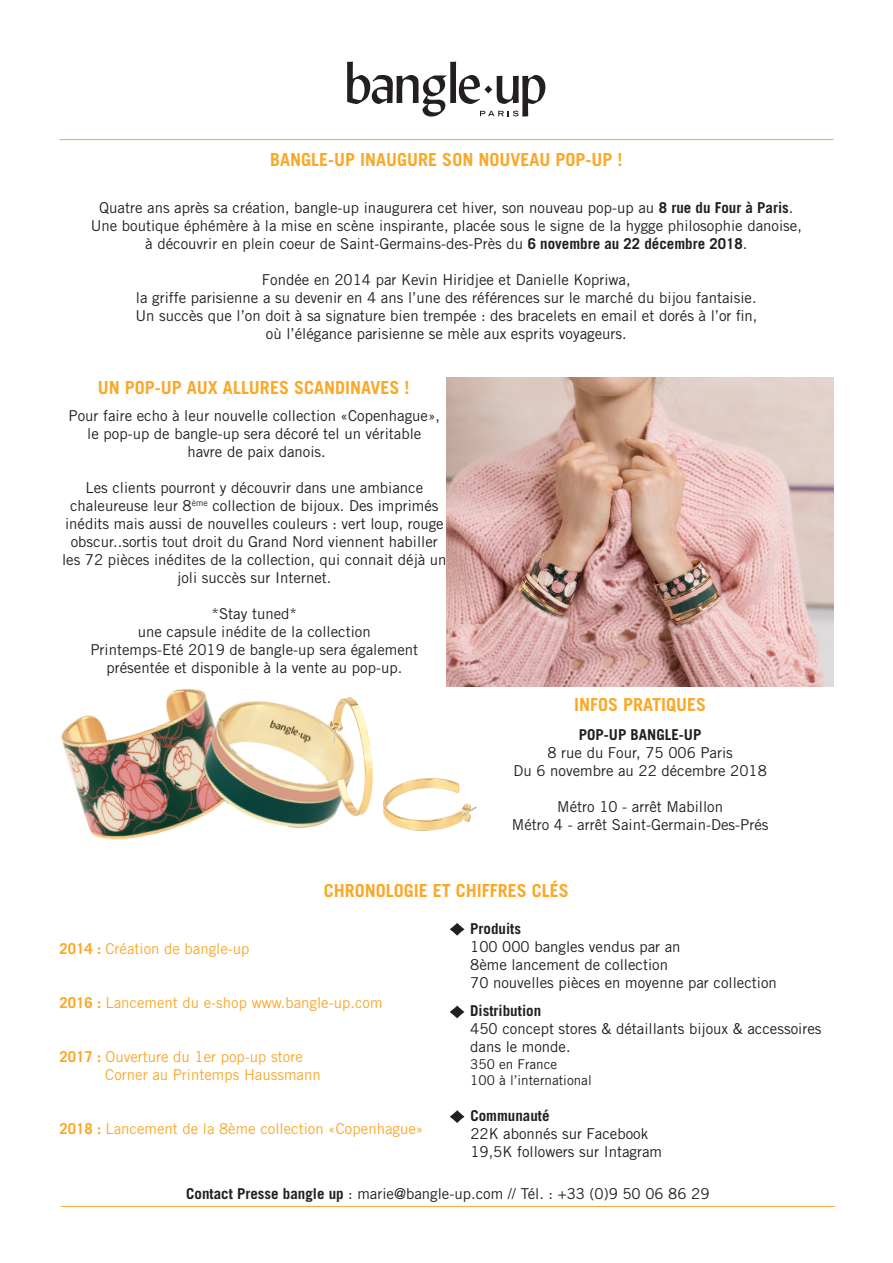
<style>
.page{position:relative;width:893px;height:1263px;background:#fff}
.page>*{position:absolute;margin:0;border:0;box-sizing:border-box;transform-origin:0 0}
.t1{font:700 18px "Trade Gothic LT Std";color:#faa828}
.t2{font:15px/18px "Trade Gothic LT Std";color:#231f20;text-align:center}
.t3{font:15px "Trade Gothic LT Std";color:#faa828}
.t4{font:700 15px "Trade Gothic LT Std";color:#231f20}
.t5{font:13.5px "Trade Gothic LT Std";color:#231f20}
.s1{font-weight:700}
</style>
<div class="page">
<svg style="left:347px;top:62px;width:198px;height:55px"></svg>
<hr style="left:60px;top:139px;width:773px;height:1px;background:#faa828">
<hr style="left:61px;top:1206px;width:774px;height:1px;background:#faa828">
<img style="left:61px;top:715px;width:80px;height:125px">
<img style="left:141px;top:688px;width:144px;height:149px">
<img style="left:285px;top:686px;width:210px;height:145px">
<img style="left:446px;top:377px;width:387px;height:309px">
<svg style="left:450px;top:923px;width:14px;height:13px"></svg>
<svg style="left:450px;top:1005px;width:14px;height:13px"></svg>
<svg style="left:450px;top:1110px;width:14px;height:13px"></svg>
<p class="t1" style="left:270px;top:148px;width:354px">BANGLE-UP INAUGURE SON NOUVEAU POP-UP !</p>
<p class="t2" style="left:99px;top:198px;width:696px">Quatre ans après sa création, bangle-up inaugurera cet hiver, son nouveau pop-up au <span class="s1">8 rue du Four à Paris</span>.</p>
<p class="t2" style="left:91px;top:216px;width:713px">Une boutique éphémère à la mise en scène inspirante, placée sous le signe de la hygge philosophie danoise,</p>
<p class="t2" style="left:145px;top:234px;width:604px">à découvrir en plein coeur de Saint-Germains-des-Près du <span class="s1">6 novembre au 22 décembre 2018</span>.</p>
<p class="t2" style="left:262px;top:270px;width:370px">Fondée en 2014 par Kevin Hiridjee et Danielle Kopriwa,</p>
<p class="t2" style="left:136px;top:288px;width:622px">la griffe parisienne a su devenir en 4 ans l’une des références sur le marché du bijou fantaisie.</p>
<p class="t2" style="left:135px;top:306px;width:623px">Un succès que l’on doit à sa signature bien trempée : des bracelets en email et dorés à l’or fin,</p>
<p class="t2" style="left:266px;top:324px;width:362px">où l’élégance parisienne se mèle aux esprits voyageurs.</p>
<p class="t1" style="left:98px;top:376px;width:313px">UN POP-UP AUX ALLURES SCANDINAVES !</p>
<p class="t2" style="left:69px;top:406px;width:373px">Pour faire echo à leur nouvelle collection «Copenhague», le pop-up de bangle-up sera décoré tel un véritable</p>
<p class="t2" style="left:187px;top:442px;width:140px">havre de paix danois.</p>
<p class="t2" style="left:85px;top:478px;width:339px">Les clients pourront y découvrir dans une ambiance</p>
<p class="t2" style="left:62px;top:496px;width:386px">chaleureuse leur 8<sup>ème</sup> collection de bijoux. Des imprimés inédits mais aussi de nouvelles couleurs : vert loup, rouge obscur..sortis tout droit du Grand Nord viennent habiller les 72 pièces inédites de la collection, qui connait déjà un joli succès sur Internet.</p>
<p class="t2" style="left:212px;top:604px;width:87px">*Stay tuned*</p>
<p class="t2" style="left:138px;top:622px;width:234px">une capsule inédite de la collection</p>
<p class="t2" style="left:90px;top:640px;width:329px">Printemps-Eté 2019 de bangle-up sera également</p>
<p class="t2" style="left:106px;top:658px;width:297px">présentée et disponible à la vente au pop-up.</p>
<p class="t1" style="left:574px;top:693px;width:134px">INFOS PRATIQUES</p>
<p class="t4" style="left:579px;top:725px;width:124px">POP-UP BANGLE-UP</p>
<p class="t2" style="left:547px;top:743px;width:187px">8 rue du Four, 75 006 Paris</p>
<p class="t2" style="left:514px;top:761px;width:255px">Du 6 novembre au 22 décembre 2018</p>
<p class="t2" style="left:557px;top:797px;width:167px">Métro 10 - arrêt Mabillon</p>
<p class="t2" style="left:512px;top:815px;width:258px">Métro 4 - arrêt Saint-Germain-Des-Prés</p>
<p class="t3" style="left:60px;top:939px;width:192px"><span class="s1">2014 :</span> Création de bangle-up</p>
<p class="t1" style="left:324px;top:880px;width:247px">CHRONOLOGIE ET CHIFFRES CLÉS</p>
<p class="t4" style="left:470px;top:919px;width:52px">Produits</p>
<p class="t2" style="left:470px;top:937px;width:212px">100 000 bangles vendus par an</p>
<p class="t2" style="left:470px;top:955px;width:199px">8ème lancement de collection</p>
<p class="t2" style="left:470px;top:973px;width:308px">70 nouvelles pièces en moyenne par collection</p>
<p class="t3" style="left:60px;top:993px;width:324px"><span class="s1">2016 :</span> Lancement du e-shop www.bangle-up.com</p>
<p class="t3" style="left:60px;top:1047px;width:245px"><span class="s1">2017 :</span> Ouverture du 1er pop-up store</p>
<p class="t3" style="left:105px;top:1065px;width:217px">Corner au Printemps Haussmann</p>
<p class="t3" style="left:60px;top:1119px;width:365px"><span class="s1">2018 :</span> Lancement de la 8ème collection «Copenhague»</p>
<p class="t4" style="left:470px;top:1002px;width:72px">Distribution</p>
<p class="t2" style="left:470px;top:1020px;width:353px;text-align:left">450 concept stores &amp; détaillants bijoux &amp; accessoires dans le monde.</p>
<p class="t5" style="left:470px;top:1056px;width:88px">350 en France</p>
<p class="t5" style="left:470px;top:1072px;width:123px">100 à l’international</p>
<p class="t4" style="left:470px;top:1106px;width:81px">Communauté</p>
<p class="t2" style="left:470px;top:1124px;width:179px">22K abonnés sur Facebook</p>
<p class="t2" style="left:470px;top:1142px;width:193px">19,5K followers sur Intagram</p>
<p class="t2" style="left:186px;top:1185px;width:525px"><span class="s1">Contact Presse bangle up</span> : marie@bangle-up.com // Tél. : +33 (0)9 50 06 86 29</p>
</div>
